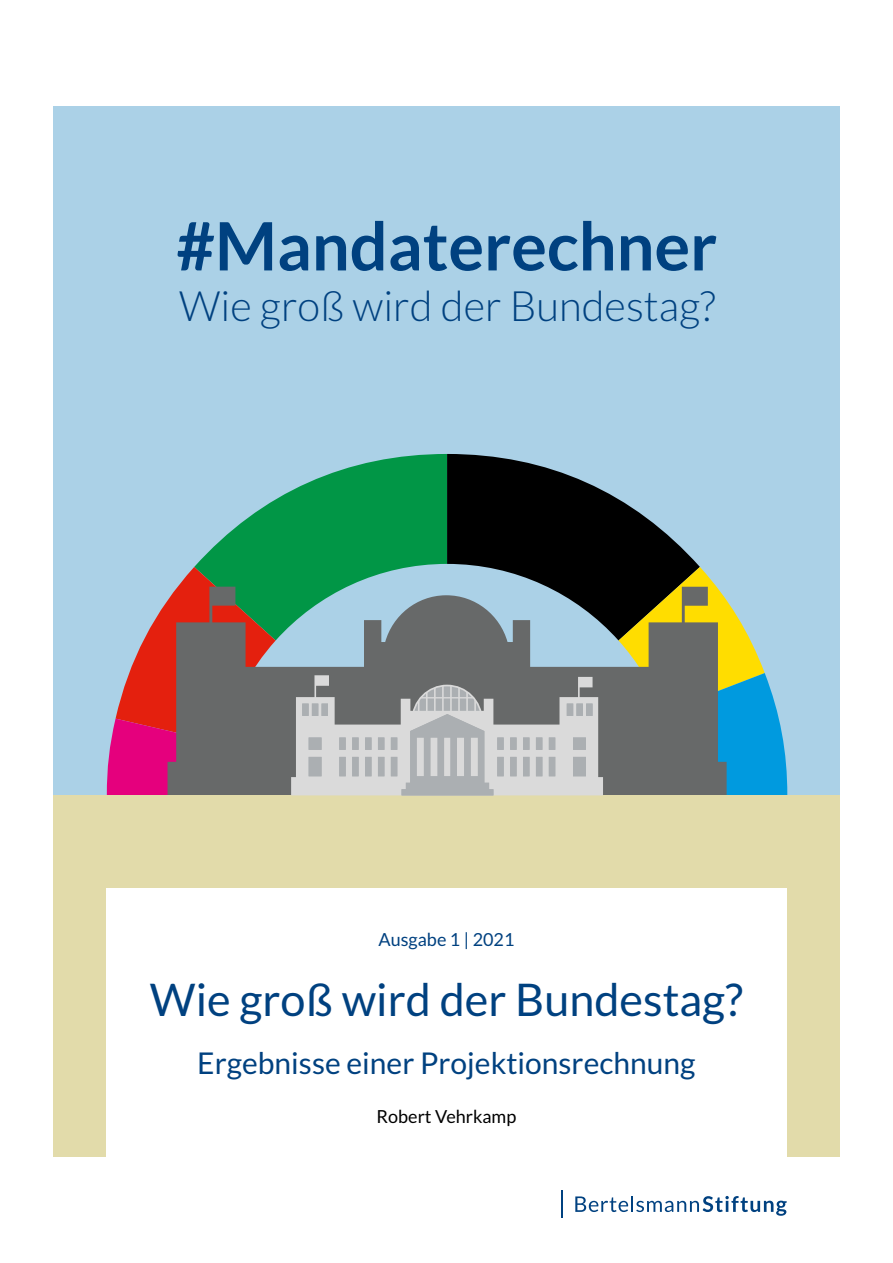
<style>
.page{position:relative;width:893px;height:1263px;background:#fff}
.page>*{position:absolute;margin:0;border:0;box-sizing:border-box;transform-origin:0 0}
.t1{font:700 66.75px "Lato";color:#004180}
.t2{font:45px "Lato";color:#004180}
.t3{font:300 41.85px "Lato";color:#004180}
.t4{font:30px "Lato";color:#004180}
.t5{font:18px "Lato";color:#000}
.t6{font:18px "Lato";color:#004180}
</style>
<div class="page">
<div style="left:53px;top:106px;width:787px;height:1051px;background:#abd1e7"></div>
<svg style="left:194px;top:454px;width:253px;height:133px;fill:#019646"></svg>
<svg style="left:447px;top:454px;width:253px;height:133px;fill:#000"></svg>
<svg style="left:618px;top:567px;width:169px;height:228px"></svg>
<svg style="left:107px;top:567px;width:169px;height:228px"></svg>
<svg style="left:168px;top:587px;width:559px;height:208px;fill:#676969"></svg>
<div style="left:53px;top:795px;width:787px;height:362px;background:#e2dbaa"></div>
<svg style="left:291px;top:675px;width:312px;height:120px;background:#aeafb0"></svg>
<div style="left:106px;top:889px;width:681px;height:331px;background:#fff"></div>
<svg style="left:575px;top:1196px;width:212px;height:20px"></svg>
<hr style="left:561px;top:1190px;width:2px;height:28px;background:#004180">
<h1 class="t1" style="left:176px;top:208px;width:543px">#Mandaterechner</h1>
<h3 class="t3" style="left:179px;top:283px;width:538px">Wie groß wird der Bundestag?</h3>
<p class="t6" style="left:379px;top:929px;width:137px">Ausgabe 1 | 2021</p>
<h2 class="t2" style="left:150px;top:974px;width:595px">Wie groß wird der Bundestag?</h2>
<p class="t4" style="left:197px;top:1046px;width:500px">Ergebnisse einer Projektionsrechnung</p>
<p class="t5" style="left:377px;top:1106px;width:141px">Robert Vehrkamp</p>
</div>
